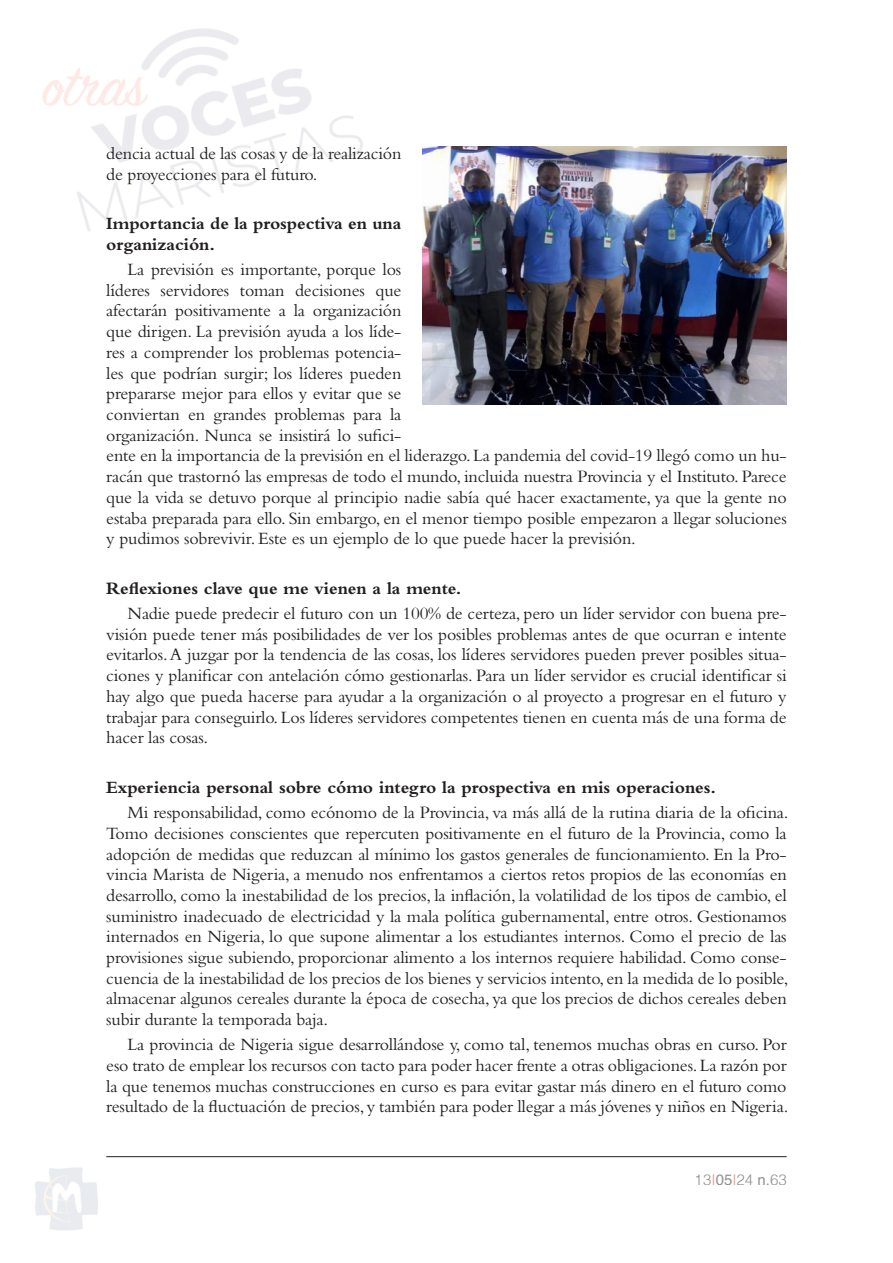
<style>
.page{position:relative;width:893px;height:1263px;background:#fff}
.page>*{position:absolute;margin:0;border:0;box-sizing:border-box;transform-origin:0 0}
.t1{font:18px/20.7px "Bembo Std";letter-spacing:-.01em;color:#231f20;text-align:justify}
.t2{font:700 18px/20.7px "Bembo Std";letter-spacing:-.005em;color:#231f20}
.t3{font:300 15px "Helvetica";color:#231f20}
.s1{color:#d1232a}
.s2{font-weight:400}
</style>
<div class="page">
<img style="left:35px;top:28px;width:752px;height:1203px">
<hr style="left:106px;top:1156px;width:681px;height:1px;background:#231f20">
<img style="left:423px;top:147px;width:364px;height:258px">
<p class="t1" style="left:106px;top:142px;width:297px">dencia actual de las cosas y de la realización de proyecciones para el futuro.</p>
<p class="t2" style="left:106px;top:213px;width:297px">Importancia de la prospectiva en una organización.</p>
<p class="t1" style="left:106px;top:259px;width:682px;text-align:left;text-indent:21px">La previsión es importante, porque los<br>líderes servidores toman decisiones que<br>afectarán positivamente a la organización<br>que dirigen. La previsión ayuda a los líde-<br>res a comprender los problemas potencia-<br>les que podrían surgir; los líderes pueden<br>prepararse mejor para ellos y evitar que se<br>conviertan en grandes problemas para la<br>organización. Nunca se insistirá lo sufici-<br>ente en la importancia de la previsión en el liderazgo. La pandemia del covid-19 llegó como un hu&shy;racán que trastornó las empresas de todo el mundo, incluida nuestra Provincia y el Instituto. Parece que la vida se detuvo porque al principio nadie sabía qué hacer exactamente, ya que la gente no estaba preparada para ello. Sin embargo, en el menor tiempo posible empezaron a llegar soluciones y pudimos sobrevivir. Este es un ejemplo de lo que puede hacer la previsión.</p>
<p class="t2" style="left:106px;top:578px;width:357px">Reflexiones clave que me vienen a la mente.</p>
<p class="t1" style="left:106px;top:603px;width:682px;text-indent:21px">Nadie puede predecir el futuro con un 100% de certeza, pero un líder servidor con buena pre&shy;visión puede tener más posibilidades de ver los posibles problemas antes de que ocurran e intente evitarlos. A juzgar por la tendencia de las cosas, los líderes servidores pueden prever posibles situa&shy;ciones y planificar con antelación cómo gestionarlas. Para un líder servidor es crucial identificar si hay algo que pueda hacerse para ayudar a la organización o al proyecto a progresar en el futuro y trabajar para conseguirlo. Los líderes servidores competentes tienen en cuenta más de una forma de hacer las cosas.</p>
<p class="t2" style="left:106px;top:777px;width:611px">Experiencia personal sobre cómo integro la prospectiva en mis operaciones.</p>
<p class="t1" style="left:106px;top:802px;width:684px;text-indent:21px">Mi responsabilidad, como ecónomo de la Provincia, va más allá de la rutina diaria de la oficina.<br>Tomo decisiones conscientes que repercuten positivamente en el futuro de la Provincia, como la adopción de medidas que reduzcan al mínimo los gastos generales de funcionamiento. En la Pro&shy;vincia Marista de Nigeria, a menudo nos enfrentamos a ciertos retos propios de las economías en desarrollo, como la inestabilidad de los precios, la inflación, la volatilidad de los tipos de cambio, el suministro inadecuado de electricidad y la mala política gubernamental, entre otros. Gestionamos internados en Nigeria, lo que supone alimentar a los estudiantes internos. Como el precio de las provisiones sigue subiendo, proporcionar alimento a los internos requiere habilidad. Como conse&shy;cuencia de la inestabilidad de los precios de los bienes y servicios intento, en la medida de lo posible, almacenar algunos cereales durante la época de cosecha, ya que los precios de dichos cereales deben subir durante la temporada baja.</p>
<p class="t1" style="left:106px;top:1034px;width:684px;text-indent:21px">La provincia de Nigeria sigue desarrollándose y, como tal, tenemos muchas obras en curso. Por eso trato de emplear los recursos con tacto para poder hacer frente a otras obligaciones. La razón por la que tenemos muchas construcciones en curso es para evitar gastar más dinero en el futuro como resultado de la fluctuación de precios, y también para poder llegar a más jóvenes y niños en Nigeria.</p>
<p class="t3" style="left:695px;top:1166px;width:93px">13<span class="s1">I</span><span class="s2">05</span><span class="s1">I</span>24 <span class="s2">n.</span>63</p>
</div>
